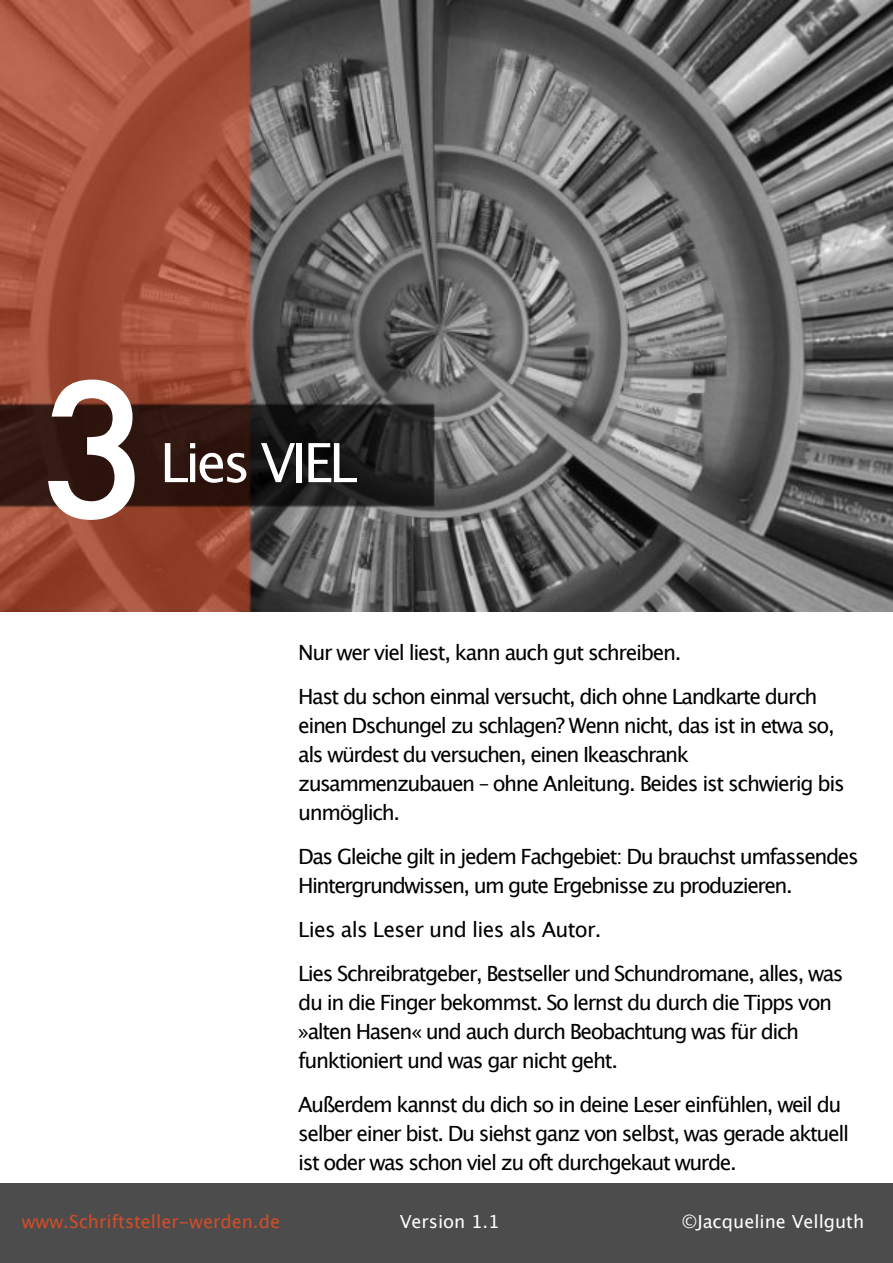
<style>
.page{position:relative;width:893px;height:1263px;background:#fff}
.page>*{position:absolute;margin:0;border:0;box-sizing:border-box;transform-origin:0 0}
.t1{font:500 180px "Futura";color:#fff}
.t2{font:54px "Lucida Grande";letter-spacing:-.07em;color:#fff}
.t3{font:21px/29px "Lucida Grande";letter-spacing:-.07em;color:#000}
.t4{font:18px "Lucida Grande";color:#fff}
.t5{font:18px "Lucida Grande";color:#d34d28}
</style>
<div class="page">
<div style="left:0;top:1183px;width:893px;height:80px;background:#4c4c4c"></div>
<img style="left:0;top:0;width:893px;height:611px">
<h1 class="t1" style="left:40px;top:369px;width:113px">3</h1>
<h2 class="t2" style="left:160px;top:440px;width:199px">Lies VIEL</h2>
<p class="t3" style="left:298px;top:632px;width:521px;line-height:44px">Nur wer viel liest, kann auch gut schreiben.<br>Hast du schon einmal versucht, dich ohne Landkarte durch</p>
<p class="t3" style="left:298px;top:712px;width:548px">einen Dschungel zu schlagen? Wenn nicht, das ist in etwa so, als würdest du versuchen, einen Ikeaschrank zusammenzubauen – ohne Anleitung. Beides ist schwierig bis unmöglich.</p>
<p class="t3" style="left:298px;top:844px;width:562px">Das Gleiche gilt in jedem Fachgebiet: Du brauchst umfassendes<br>Hintergrundwissen, um gute Ergebnisse zu produzieren.</p>
<p class="t3" style="left:298px;top:909px;width:547px;line-height:44px">Lies als Leser und lies als Autor.<br>Lies Schreibratgeber, Bestseller und Schundromane, alles, was</p>
<p class="t3" style="left:298px;top:990px;width:535px">du in die Finger bekommst. So lernst du durch die Tipps von »alten Hasen« und auch durch Beobachtung was für dich funktioniert und was gar nicht geht.</p>
<p class="t3" style="left:298px;top:1092px;width:552px">Außerdem kannst du dich so in deine Leser einfühlen, weil du selber einer bist. Du siehst ganz von selbst, was gerade aktuell ist oder was schon viel zu oft durchgekaut wurde.</p>
<p class="t5" style="left:22px;top:1214px;width:260px">www.Schriftsteller-werden.de</p>
<p class="t4" style="left:400px;top:1214px;width:101px">Version 1.1</p>
<p class="t4" style="left:682px;top:1214px;width:184px">©Jacqueline Vellguth</p>
</div>
